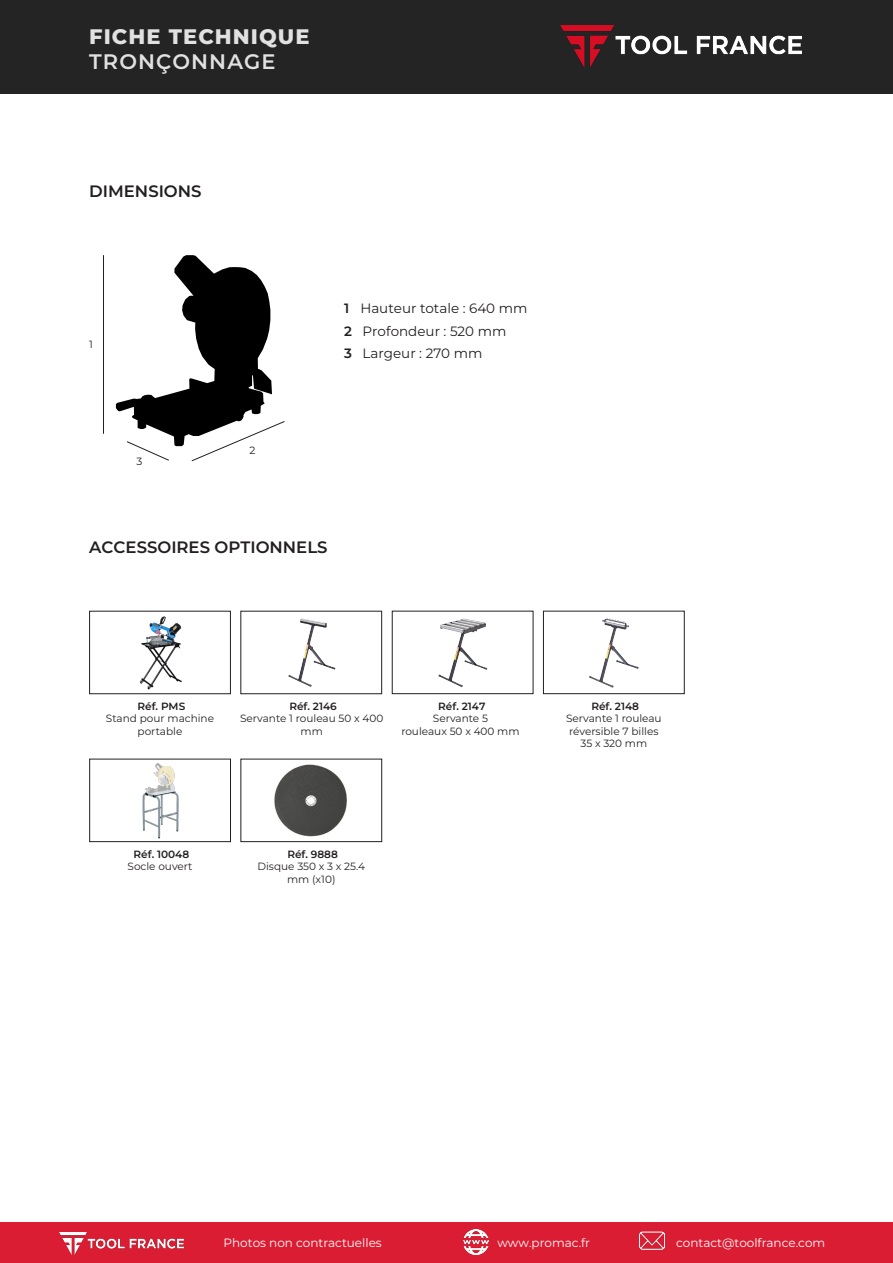
<style>
.page{position:relative;width:893px;height:1263px;background:#fff}
.page>*{position:absolute;margin:0;border:0;box-sizing:border-box;transform-origin:0 0}
.t1{font:100 21px "Montserrat";letter-spacing:.05em;color:#e2e1e1}
.t2{font:100 16.5px "Montserrat";color:#231f20}
.t3{font:100 13.5px "Montserrat";color:#231f20}
.t4{font:100 12px "Montserrat";color:#fff}
.t5{font:10.5px/12.6px "Montserrat";color:#231f20;text-align:center}
.t6{font:100 10.5px "Montserrat";color:#231f20}
</style>
<div class="page">
<div style="left:0;top:0;width:893px;height:94px;background:#242424"></div>
<img style="left:560px;top:25px;width:242px;height:42px">
<div style="left:0;top:1222px;width:893px;height:41px;background:#db1d33"></div>
<img style="left:463px;top:1230px;width:25px;height:25px">
<img style="left:639px;top:1231px;width:25px;height:19px">
<img style="left:60px;top:1232px;width:124px;height:22px">
<hr style="left:103px;top:255px;width:1px;height:179px;background:#231f20">
<svg style="left:116px;top:255px;width:169px;height:206px"></svg>
<div style="left:89px;top:611px;width:142px;height:83px;border:1px solid #231f20"></div>
<img style="left:438px;top:619px;width:49px;height:68px">
<div style="left:392px;top:611px;width:141px;height:83px;border:1px solid #231f20"></div>
<img style="left:142px;top:763px;width:37px;height:75px">
<div style="left:89px;top:759px;width:142px;height:83px;border:1px solid #231f20"></div>
<img style="left:275px;top:765px;width:72px;height:71px">
<div style="left:241px;top:759px;width:141px;height:83px;border:1px solid #231f20"></div>
<img style="left:288px;top:618px;width:47px;height:69px">
<div style="left:241px;top:611px;width:141px;height:83px;border:1px solid #231f20"></div>
<img style="left:139px;top:616px;width:43px;height:74px">
<img style="left:589px;top:618px;width:50px;height:70px">
<div style="left:543px;top:611px;width:141px;height:83px;border:1px solid #231f20"></div>
<p class="t1" style="left:89px;top:22px;width:222px">FICHE TECHNIQUE</p>
<p class="t1" style="left:89px;top:48px;width:188px">TRONÇONNAGE</p>
<p class="t2" style="left:89px;top:180px;width:114px">DIMENSIONS</p>
<p class="t5" style="left:89px;top:338px;width:5px">1</p>
<p class="t3" style="left:344px;top:299px;width:185px">1 Hauteur totale : 640 mm</p>
<p class="t3" style="left:344px;top:322px;width:164px">2 Profondeur : 520 mm</p>
<p class="t3" style="left:344px;top:344px;width:140px">3 Largeur : 270 mm</p>
<p class="t5" style="left:137px;top:455px;width:7px">3</p>
<p class="t5" style="left:249px;top:443px;width:7px">2</p>
<p class="t2" style="left:89px;top:536px;width:240px">ACCESSOIRES OPTIONNELS</p>
<p class="t6" style="left:137px;top:699px;width:49px">Réf. PMS</p>
<p class="t5" style="left:106px;top:712px;width:110px">Stand pour machine portable</p>
<p class="t6" style="left:289px;top:699px;width:49px">Réf. 2146</p>
<p class="t5" style="left:240px;top:712px;width:145px">Servante 1 rouleau 50 x 400 mm</p>
<p class="t6" style="left:438px;top:699px;width:49px">Réf. 2147</p>
<p class="t5" style="left:433px;top:712px;width:57px">Servante 5</p>
<p class="t5" style="left:401px;top:724px;width:120px">rouleaux 50 x 400 mm</p>
<p class="t6" style="left:134px;top:847px;width:57px">Réf. 10048</p>
<p class="t5" style="left:128px;top:860px;width:66px">Socle ouvert</p>
<p class="t6" style="left:287px;top:847px;width:52px">Réf. 9888</p>
<p class="t5" style="left:257px;top:860px;width:109px">Disque 350 x 3 x 25.4 mm (x10)</p>
<p class="t6" style="left:591px;top:699px;width:49px">Réf. 2148</p>
<p class="t5" style="left:566px;top:712px;width:97px">Servante 1 rouleau réversible 7 billes</p>
<p class="t5" style="left:580px;top:737px;width:68px">35 x 320 mm</p>
<p class="t4" style="left:224px;top:1234px;width:160px">Photos non contractuelles</p>
<p class="t4" style="left:497px;top:1234px;width:94px">www.promac.fr</p>
<p class="t4" style="left:676px;top:1234px;width:151px">contact@toolfrance.com</p>
</div>
